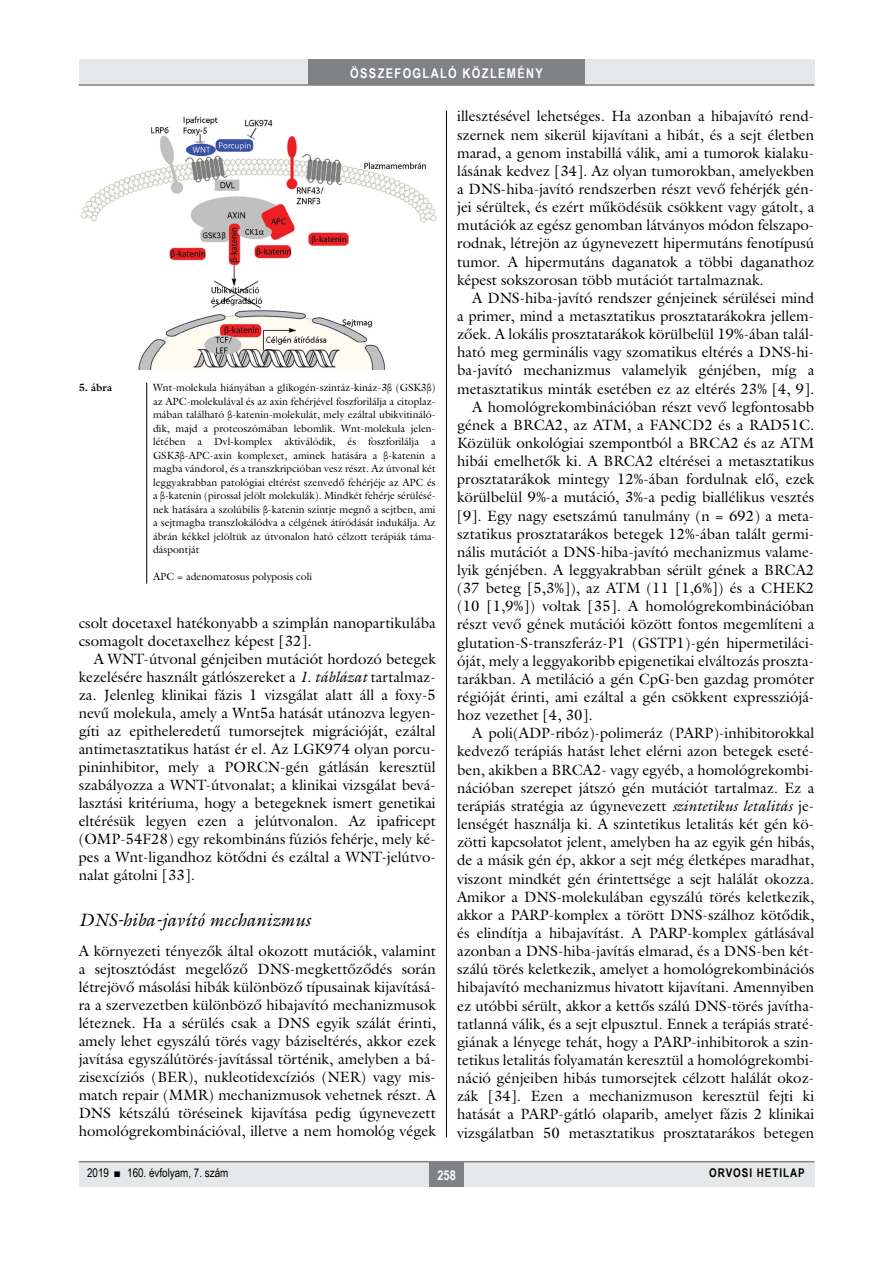
<style>
.page{position:relative;width:893px;height:1263px;background:#fff}
.page>*{position:absolute;margin:0;border:0;box-sizing:border-box;transform-origin:0 0}
.alcimkurziv{font:italic 18px "Galliard Reg";color:#000}
.Body_Text{font:15px/18.1px "Galliard Reg";color:#000;text-align:justify}
.body-s{font:15px/18.1px "Galliard Reg";color:#000;text-align:justify}
.Body_tompa{font:15px/18px "Galliard Reg";color:#000;text-align:justify}
.t1{font:700 13.5px "Arial Narrow";letter-spacing:.1em;color:#fff}
.t2{font:12px "Arial Narrow";color:#000}
.t3{font:700 12px "Arial Narrow";letter-spacing:.08em;color:#000}
.kepalairas2{font:10.5px/13.5px "Galliard Reg";color:#000}
.kepalairas1{font:700 10.5px "Galliard Reg";color:#000}
.s1{font-family:"Garamond Premr Pro"}
.s2{font-style:italic}
</style>
<div class="page">
<div style="left:79px;top:1161px;width:735px;height:25px;background:#e6e7e8"></div>
<hr style="left:79px;top:1161px;width:735px;height:1px;background:#808285">
<div style="left:430px;top:1161px;width:34px;height:25px;background:#808285"></div>
<div style="left:79px;top:60px;width:735px;height:25px;background:#e6e7e8"></div>
<div style="left:308px;top:60px;width:277px;height:25px;background:#808285"></div>
<hr style="left:79px;top:84px;width:735px;height:2px;background:#808285">
<hr style="left:446px;top:111px;width:1px;height:1026px;background:#000">
<hr style="left:146px;top:383px;width:1px;height:201px;background:#000">
<img style="left:80px;top:116px;width:357px;height:253px">
<p class="t1" style="left:350px;top:63px;width:194px">ÖSSZEFOGLALÓ KÖZLEMÉNY</p>
<p class="kepalairas1" style="left:79px;top:381px;width:35px">5. ábra</p>
<p class="kepalairas2" style="left:153px;top:381px;width:284px">Wnt-molekula hiányában a glikogén-szintáz-kináz-3<span class="s1">β</span> (GSK3<span class="s1">β</span>) az APC-molekulával és az axin fehérjével foszforilálja a citoplaz&shy;mában található <span class="s1">β</span>-katenin-molekulát, mely ezáltal ubikvitináló&shy;dik, majd a proteoszómában lebomlik. Wnt-molekula jelen&shy;létében a Dvl-komplex aktiválódik, és foszforilálja a GSK3<span class="s1">β</span>-APC-axin komplexet, aminek hatására a <span class="s1">β</span>-katenin a magba vándorol, és a transzkripcióban vesz részt. Az útvonal két leggyakrabban patológiai eltérést szenvedő fehérjéje az APC és a <span class="s1">β</span>-katenin (pirossal jelölt molekulák). Mindkét fehérje sérülésé&shy;nek hatására a szolúbilis <span class="s1">β</span>-katenin szintje megnő a sejtben, ami a sejtmagba transzlokálódva a célgének átíródását indukálja. Az ábrán kékkel jelöltük az útvonalon ható célzott terápiák táma&shy;dáspontját</p>
<p class="kepalairas2" style="left:153px;top:570px;width:161px">APC = adenomatosus polyposis coli</p>
<p class="Body_tompa" style="left:79px;top:614px;width:359px">csolt docetaxel hatékonyabb a szimplán nanopartikulába csomagolt docetaxelhez képest [32].</p>
<p class="Body_Text" style="left:79px;top:650px;width:359px;text-indent:15px">A WNT-útvonal génjeiben mutációt hordozó betegek kezelésére használt gátlószereket a <span class="s2">1. táblázat</span> tartalmaz&shy;za. Jelenleg klinikai fázis 1 vizsgálat alatt áll a foxy-5 nevű molekula, amely a Wnt5a hatását utánozva legyen&shy;gíti az epitheleredetű tumorsejtek migrációját, ezáltal antimetasztatikus hatást ér el. Az LGK974 olyan porcu&shy;pininhibitor, mely a PORCN-gén gátlásán keresztül szabályozza a WNT-útvonalat; a klinikai vizsgálat bevá&shy;lasztási kritériuma, hogy a betegeknek ismert genetikai eltérésük legyen ezen a jelútvonalon. Az ipafricept (OMP-54F28) egy rekombináns fúziós fehérje, mely ké&shy;pes a Wnt-ligandhoz kötődni és ezáltal a WNT-jelútvo&shy;nalat gátolni [33].</p>
<p class="alcimkurziv" style="left:79px;top:908px;width:233px">DNS-hiba-javító mechanizmus</p>
<p class="Body_tompa" style="left:79px;top:942px;width:359px">A környezeti tényezők által okozott mutációk, valamint a sejtosztódást megelőző DNS-megkettőződés során létrejövő másolási hibák különböző típusainak kijavításá&shy;ra a szervezetben különböző hibajavító mechanizmusok léteznek. Ha a sérülés csak a DNS egyik szálát érinti, amely lehet egyszálú törés vagy báziseltérés, akkor ezek javítása egyszálútörés-javítással történik, amelyben a bá&shy;zisexcíziós (BER), nukleotidexcíziós (NER) vagy mis&shy;match repair (MMR) mechanizmusok vehetnek részt. A DNS kétszálú töréseinek kijavítása pedig úgynevezett homológrekombinációval, illetve a nem homológ végek</p>
<p class="Body_tompa" style="left:457px;top:107px;width:359px">illesztésével lehetséges. Ha azonban a hibajavító rend&shy;szernek nem sikerül kijavítani a hibát, és a sejt életben marad, a genom instabillá válik, ami a tumorok kialaku&shy;lásának kedvez [34]. Az olyan tumorokban, amelyekben a DNS-hiba-javító rendszerben részt vevő fehérjék gén&shy;jei sérültek, és ezért működésük csökkent vagy gátolt, a mutációk az egész genomban látványos módon felszapo&shy;rodnak, létrejön az úgynevezett hipermutáns fenotípusú tumor. A hipermutáns daganatok a többi daganathoz képest sokszorosan több mutációt tartalmaznak.</p>
<p class="Body_Text" style="left:457px;top:288px;width:359px;text-indent:15px">A DNS-hiba-javító rendszer génjeinek sérülései mind a primer, mind a metasztatikus prosztatarákokra jellem&shy;zőek. A lokális prosztatarákok körülbelül 19%-ában talál&shy;ható meg germinális vagy szomatikus eltérés a DNS-hi&shy;ba-javító mechanizmus valamelyik génjében, míg a metasztatikus minták esetében ez az eltérés 23% [4, 9].</p>
<p class="Body_Text" style="left:457px;top:397px;width:359px;text-align:left;text-indent:15px">A homológrekombinációban részt vevő legfontosabb gének a BRCA2, az ATM, a FANCD2 és a RAD51C.<br>Közülük onkológiai szempontból a BRCA2 és az ATM hibái emelhetők ki. A BRCA2 eltérései a metasztatikus prosztatarákok mintegy 12%-ában fordulnak elő, ezek körülbelül 9%-a mutáció, 3%-a pedig biallélikus vesztés [9]. Egy nagy esetszámú tanulmány (n = 692) a meta&shy;sztatikus prosztatarákos betegek 12%-ában talált germi&shy;nális mutációt a DNS-hiba-javító mechanizmus valame&shy;lyik génjében. A leggyakrabban sérült gének a BRCA2 (37 beteg [5,3%]), az ATM (11 [1,6%]) és a CHEK2 (10 [1,9%]) voltak [35]. A homológrekombinációban részt vevő gének mutációi között fontos megemlíteni a glutation-S-transzferáz-P1 (GSTP1)-gén hipermetiláci&shy;óját, mely a leggyakoribb epigenetikai elváltozás proszta&shy;tarákban. A metiláció a gén CpG-ben gazdag promóter régióját érinti, ami ezáltal a gén csökkent expressziójá&shy;hoz vezethet [4, 30].</p>
<p class="body-s" style="left:457px;top:724px;width:359px;text-indent:15px">A poli(ADP-ribóz)-polimeráz (PARP)-inhibitorokkal kedvező terápiás hatást lehet elérni azon betegek eseté&shy;ben, akikben a BRCA2- vagy egyéb, a homológrekombi&shy;nációban szerepet játszó gén mutációt tartalmaz. Ez a terápiás stratégia az úgynevezett <span class="s2">szintetikus letalitás</span> je&shy;lenségét használja ki. A szintetikus letalitás két gén kö&shy;zötti kapcsolatot jelent, amelyben ha az egyik gén hibás, de a másik gén ép, akkor a sejt még életképes maradhat, viszont mindkét gén érintettsége a sejt halálát okozza.<br>Amikor a DNS-molekulában egyszálú törés keletkezik, akkor a PARP-komplex a törött DNS-szálhoz kötődik, és elindítja a hibajavítást. A PARP-komplex gátlásával azonban a DNS-hiba-javítás elmarad, és a DNS-ben két&shy;szálú törés keletkezik, amelyet a homológrekombinációs hibajavító mechanizmus hivatott kijavítani. Amennyiben ez utóbbi sérült, akkor a kettős szálú DNS-törés javítha&shy;tatlanná válik, és a sejt elpusztul. Ennek a terápiás straté&shy;giának a lényege tehát, hogy a PARP-inhibitorok a szin&shy;tetikus letalitás folyamatán keresztül a homológrekombi&shy;náció génjeiben hibás tumorsejtek célzott halálát okoz&shy;zák [34]. Ezen a mechanizmuson keresztül fejti ki hatását a PARP-gátló olaparib, amelyet fázis 2 klinikai vizsgálatban 50 metasztatikus prosztatarákos betegen</p>
<p class="t2" style="left:87px;top:1164px;width:143px">2019 ■ 160. évfolyam, 7. szám</p>
<p class="t1" style="left:437px;top:1165px;width:20px">258</p>
<p class="t3" style="left:709px;top:1164px;width:97px">ORVOSI HETILAP</p>
</div>
